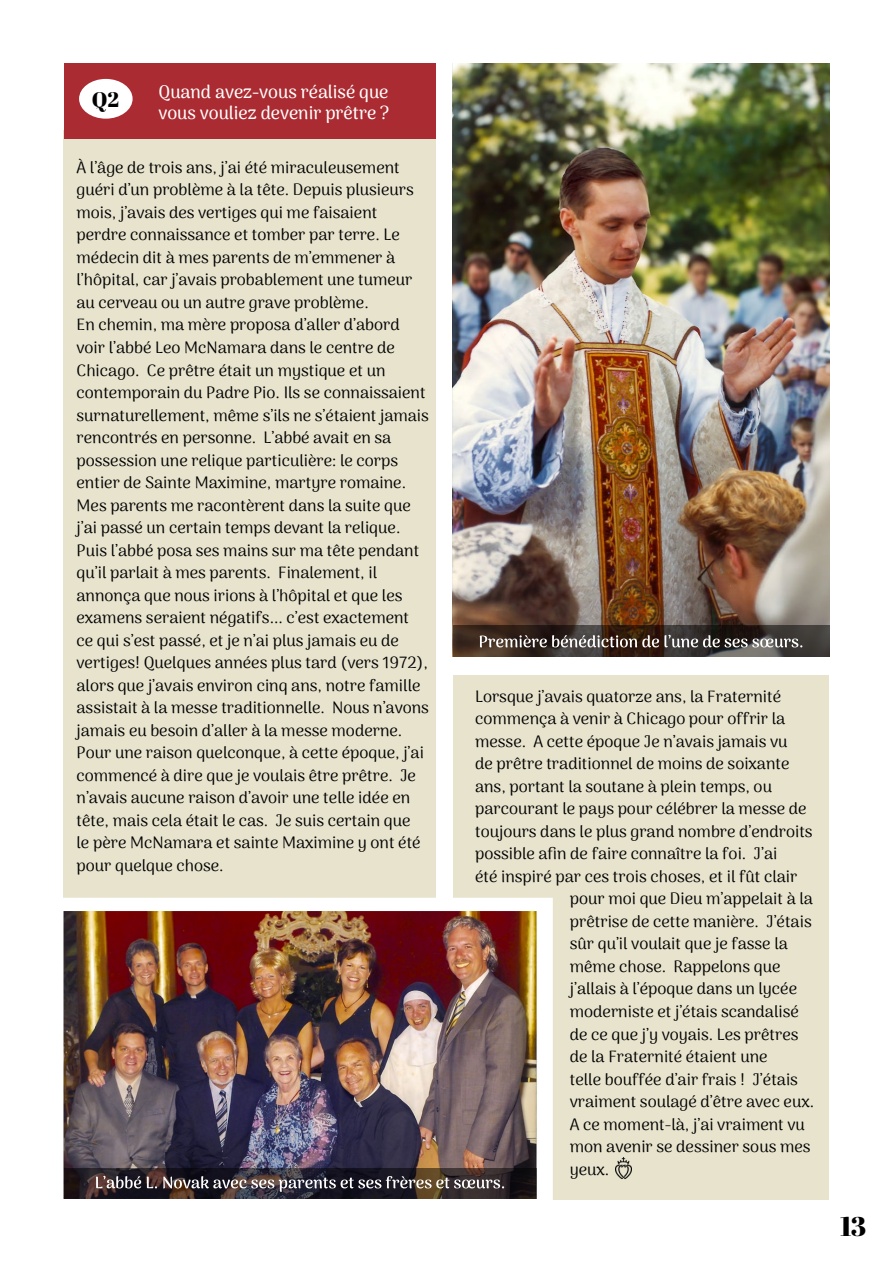
<style>
.page{position:relative;width:893px;height:1263px;background:#fff}
.page>*{position:absolute;margin:0;border:0;box-sizing:border-box;transform-origin:0 0}
.t1{font:27px "Abril Fatface";color:#000}
.t2{font:21px "Abril Fatface";color:#000}
.t3{font:500 18px/21.6px "Arima Madurai";color:#fff}
.t4{font:16.5px/22.5px "Arima Madurai";color:#000}
</style>
<div class="page">
<div style="left:454px;top:675px;width:375px;height:524px;background:#e7e3cd"></div>
<div style="left:64px;top:130px;width:372px;height:1068px;background:#e7e3cd"></div>
<div style="left:64px;top:64px;width:372px;height:75px;background:#aa2b31"></div>
<div style="left:79px;top:79px;width:54px;height:40px;background:#fff;border-radius:50%"></div>
<img style="left:615px;top:1158px;width:16px;height:21px">
<img style="left:64px;top:912px;width:475px;height:286px">
<div style="left:50px;top:898px;width:503px;height:314px;border:13px solid #fff"></div>
<img style="left:453px;top:64px;width:376px;height:561px">
<svg style="left:453px;top:625px;width:376px;height:32px;background:#3c312b"></svg>
<svg style="left:64px;top:1169px;width:472px;height:30px;background:#282125"></svg>
<img style="left:96px;top:1176px;width:408px;height:16px">
<svg style="left:480px;top:635px;width:322px;height:12px;background:#6d6662"></svg>
<p class="t2" style="left:92px;top:84px;width:29px">Q2</p>
<p class="t3" style="left:159px;top:81px;width:232px">Quand avez-vous réalisé que vous vouliez devenir prêtre ?</p>
<p class="t4" style="left:77px;top:157px;width:354px">À l’âge de trois ans, j’ai été miraculeusement guéri d’un problème à la tête. Depuis plusieurs mois, j’avais des vertiges qui me faisaient perdre connaissance et tomber par terre. Le médecin dit à mes parents de m’emmener à l’hôpital, car j’avais probablement une tumeur au cerveau ou un autre grave problème.<br>En chemin, ma mère proposa d’aller d’abord voir l’abbé Leo McNamara dans le centre de Chicago. Ce prêtre était un mystique et un contemporain du Padre Pio. Ils se connaissaient surnaturellement, même s’ils ne s’étaient jamais rencontrés en personne. L’abbé avait en sa possession une relique particulière: le corps entier de Sainte Maximine, martyre romaine.<br>Mes parents me racontèrent dans la suite que j’ai passé un certain temps devant la relique.<br>Puis l’abbé posa ses mains sur ma tête pendant qu’il parlait à mes parents. Finalement, il annonça que nous irions à l’hôpital et que les examens seraient négatifs... c’est exactement ce qui s’est passé, et je n’ai plus jamais eu de vertiges! Quelques années plus tard (vers 1972), alors que j’avais environ cinq ans, notre famille assistait à la messe traditionnelle. Nous n’avons jamais eu besoin d’aller à la messe moderne.<br>Pour une raison quelconque, à cette époque, j’ai commencé à dire que je voulais être prêtre. Je n’avais aucune raison d’avoir une telle idée en tête, mais cela était le cas. Je suis certain que<br>le père McNamara et sainte Maximine y ont été pour quelque chose.</p>
<p class="t4" style="left:475px;top:685px;width:308px">Lorsque j’avais quatorze ans, la Fraternité</p>
<p class="t4" style="left:475px;top:708px;width:312px">commença à venir à Chicago pour offrir la</p>
<p class="t4" style="left:475px;top:730px;width:314px">messe. A cette époque Je n’avais jamais vu</p>
<p class="t4" style="left:475px;top:753px;width:316px">de prêtre traditionnel de moins de soixante</p>
<p class="t4" style="left:475px;top:775px;width:298px">ans, portant la soutane à plein temps, ou</p>
<p class="t4" style="left:475px;top:798px;width:333px">parcourant le pays pour célébrer la messe de</p>
<p class="t4" style="left:475px;top:820px;width:339px">toujours dans le plus grand nombre d’endroits</p>
<p class="t4" style="left:475px;top:843px;width:304px">possible afin de faire connaître la foi. J’ai</p>
<p class="t4" style="left:475px;top:865px;width:324px">été inspiré par ces trois choses, et il fût clair</p>
<p class="t4" style="left:570px;top:888px;width:245px">pour moi que Dieu m’appelait à la</p>
<p class="t4" style="left:570px;top:911px;width:243px">prêtrise de cette manière. J’étais</p>
<p class="t4" style="left:570px;top:933px;width:220px">sûr qu’il voulait que je fasse la</p>
<p class="t4" style="left:570px;top:956px;width:212px">même chose. Rappelons que</p>
<p class="t4" style="left:570px;top:978px;width:229px">j’allais à l’époque dans un lycée</p>
<p class="t4" style="left:570px;top:1001px;width:231px">moderniste et j’étais scandalisé</p>
<p class="t4" style="left:570px;top:1023px;width:230px">de ce que j’y voyais. Les prêtres</p>
<p class="t4" style="left:570px;top:1046px;width:199px">de la Fraternité étaient une</p>
<p class="t4" style="left:570px;top:1068px;width:230px">telle bouffée d’air frais ! J’étais</p>
<p class="t4" style="left:570px;top:1091px;width:246px">vraiment soulagé d’être avec eux.</p>
<p class="t4" style="left:570px;top:1113px;width:237px">A ce moment-là, j’ai vraiment vu</p>
<p class="t4" style="left:570px;top:1136px;width:242px">mon avenir se dessiner sous mes</p>
<p class="t4" style="left:570px;top:1158px;width:41px">yeux.</p>
<h1 class="t1" style="left:840px;top:1207px;width:28px">13</h1>
</div>
